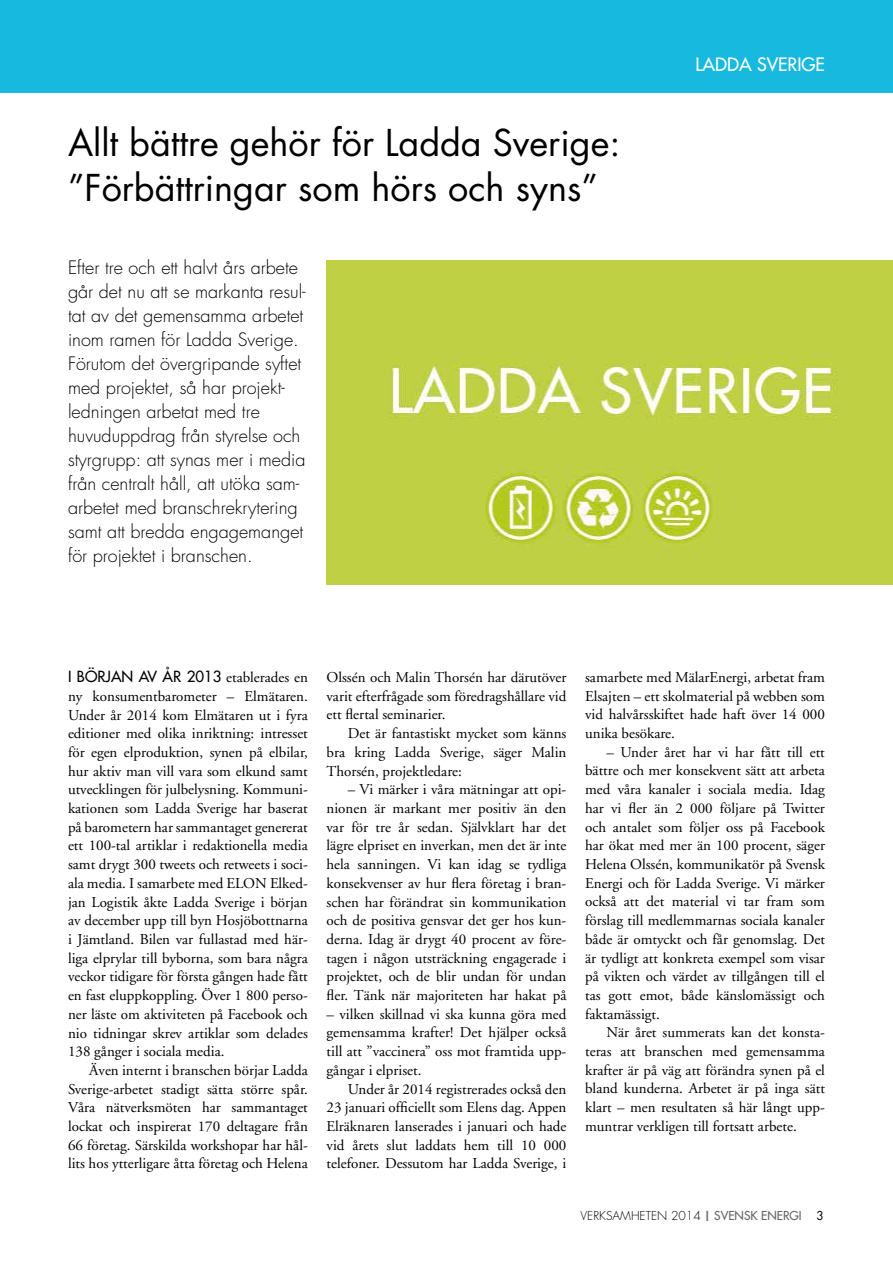
<style>
.page{position:relative;width:893px;height:1263px;background:#fff}
.page>*{position:absolute;margin:0;border:0;box-sizing:border-box;transform-origin:0 0}
.t1{font:36px/44.2px "Futura";color:#000}
.t2{font:300 18px/24px "Futura";color:#000}
.t3{font:18px "Futura";color:#fff}
.t4{font:15px/18.8px "Adobe Garamond";color:#000;text-align:justify}
.t5{font:15px "Futura";color:#000}
.t6{font:300 12px "Futura";color:#000}
.s1{font-family:"Adobe Garamond"}
.s2{font-weight:800;color:#646567}
.s3{font-weight:400;color:#646567}
.s4{font-weight:400}
</style>
<div class="page">
<img style="left:327px;top:260px;width:566px;height:319px">
<div style="left:0;top:0;width:893px;height:93px;background:#18b9de"></div>
<h1 class="t1" style="left:68px;top:121px;width:554px">Allt bättre gehör för Ladda Sverige: ”Förbättringar som hörs och syns”</h1>
<p class="t2" style="left:68px;top:256px;width:239px">Efter tre och ett halvt års arbete går det nu att se markanta resul&shy;tat av det gemensamma arbetet inom ramen för Ladda Sverige.<br>Förutom det övergripande syftet med projektet, så har projekt&shy;ledningen arbetat med tre huvuduppdrag från styrelse och styrgrupp: att synas mer i media från centralt håll, att utöka sam&shy;arbetet med branschrekrytering samt att bredda engagemanget för projektet i branschen.</p>
<p class="t3" style="left:696px;top:52px;width:131px">LADDA SVERIGE</p>
<p class="t5" style="left:68px;top:667px;width:241px">I BÖRJAN AV ÅR 2013 <span class="s1">etablerades en</span></p>
<p class="t4" style="left:68px;top:687px;width:241px">ny konsumentbarometer – Elmätaren.<br>Under år 2014 kom Elmätaren ut i fyra editioner med olika inriktning: intresset för egen elproduktion, synen på elbilar, hur aktiv man vill vara som elkund samt utvecklingen för julbelysning. Kommuni&shy;kationen som Ladda Sverige har baserat på barometern har sammantaget genererat ett 100-tal artiklar i redaktionella media samt drygt 300 tweets och retweets i soci&shy;ala media. I samarbete med ELON Elked&shy;jan Logistik åkte Ladda Sverige i början av december upp till byn Hosjöbottnarna i Jämtland. Bilen var fullastad med här&shy;liga elprylar till byborna, som bara några veckor tidigare för första gången hade fått en fast eluppkoppling. Över 1 800 perso&shy;ner läste om aktiviteten på Facebook och nio tidningar skrev artiklar som delades 138 gånger i sociala media.</p>
<p class="t4" style="left:68px;top:1061px;width:241px;text-indent:21px">Även internt i branschen börjar Ladda Sverige-arbetet stadigt sätta större spår.<br>Våra nätverksmöten har sammantaget lockat och inspirerat 170 deltagare från 66 företag. Särskilda workshopar har hål&shy;lits hos ytterligare åtta företag och Helena</p>
<p class="t4" style="left:327px;top:668px;width:241px">Olssén och Malin Thorsén har därutöver varit efterfrågade som föredragshållare vid ett flertal seminarier.</p>
<p class="t4" style="left:327px;top:724px;width:241px;text-indent:21px">Det är fantastiskt mycket som känns bra kring Ladda Sverige, säger Malin Thorsén, projektledare:</p>
<p class="t4" style="left:327px;top:780px;width:241px;text-indent:21px">– Vi märker i våra mätningar att opi&shy;nionen är markant mer positiv än den var för tre år sedan. Självklart har det lägre elpriset en inverkan, men det är inte hela sanningen. Vi kan idag se tydliga konsekvenser av hur flera företag i bran&shy;schen har förändrat sin kommunikation och de positiva gensvar det ger hos kun&shy;derna. Idag är drygt 40 procent av före&shy;tagen i någon utsträckning engagerade i projektet, och de blir undan för undan fler. Tänk när majoriteten har hakat på</p>
<p class="t4" style="left:327px;top:1005px;width:241px">– vilken skillnad vi ska kunna göra med gemensamma krafter! Det hjälper också till att ”vaccinera” oss mot framtida upp&shy;gångar i elpriset.</p>
<p class="t4" style="left:327px;top:1080px;width:241px;text-indent:21px">Under år 2014 registrerades också den 23 januari officiellt som Elens dag. Appen Elräknaren lanserades i januari och hade vid årets slut laddats hem till 10 000 telefoner. Dessutom har Ladda Sverige, i</p>
<p class="t4" style="left:585px;top:668px;width:241px">samarbete med MälarEnergi, arbetat fram Elsajten – ett skolmaterial på webben som vid halvårsskiftet hade haft över 14 000 unika besökare.</p>
<p class="t4" style="left:585px;top:743px;width:241px;text-indent:21px">– Under året har vi har fått till ett bättre och mer konsekvent sätt att arbeta med våra kanaler i sociala media. Idag har vi fler än 2 000 följare på Twitter och antalet som följer oss på Facebook har ökat med mer än 100 procent, säger Helena Olssén, kommunikatör på Svensk Energi och för Ladda Sverige. Vi märker också att det material vi tar fram som förslag till medlemmarnas sociala kanaler både är omtyckt och får genomslag. Det är tydligt att konkreta exempel som visar på vikten och värdet av tillgången till el tas gott emot, både känslomässigt och faktamässigt.</p>
<p class="t4" style="left:585px;top:1023px;width:241px;text-indent:21px">När året summerats kan det konsta&shy;teras att branschen med gemensamma krafter är på väg att förändra synen på el bland kunderna. Arbetet är på inga sätt klart – men resultaten så här långt upp&shy;muntrar verkligen till fortsatt arbete.</p>
<p class="t6" style="left:581px;top:1207px;width:245px">VERKSAMHETEN 2014 <span class="s2">|</span> <span class="s3">SVENSK ENERGI</span> <span class="s4">3</span></p>
</div>
